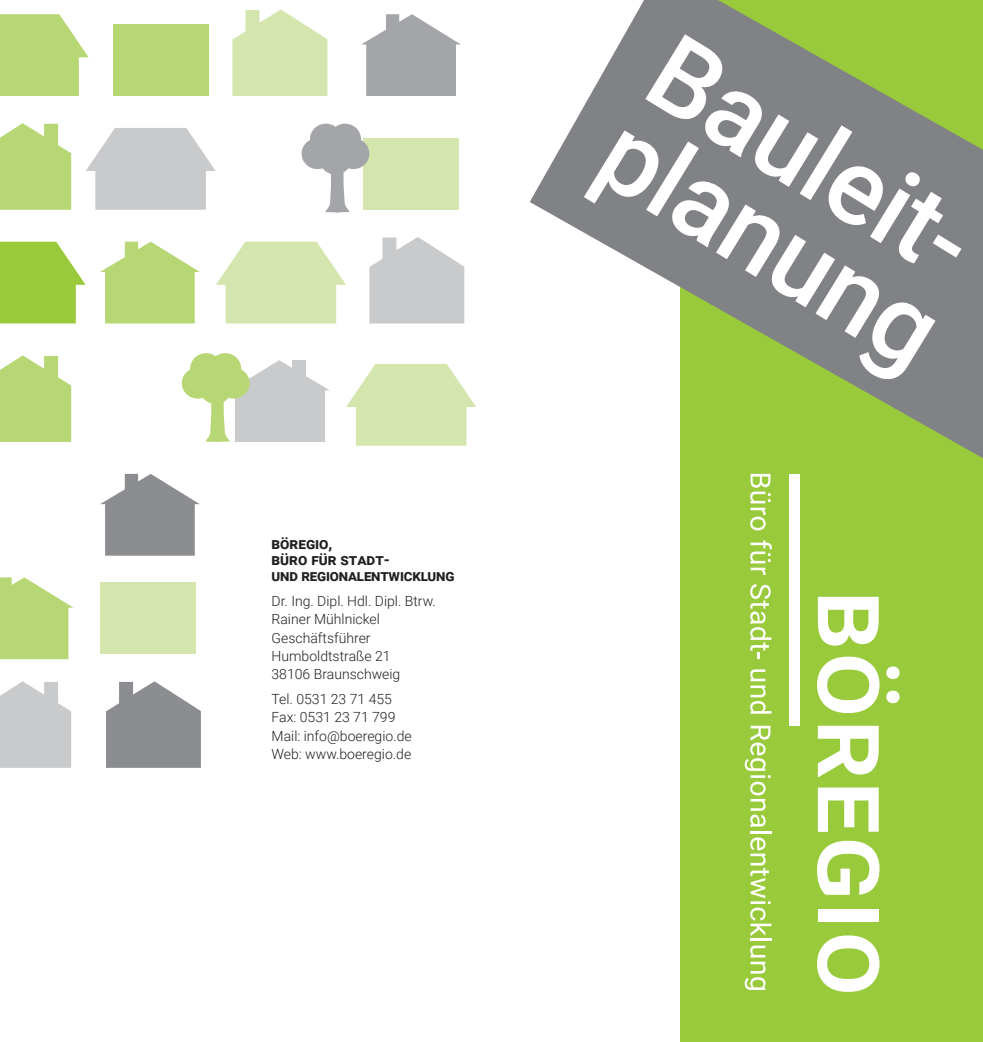
<style>
.page{position:relative;width:983px;height:1042px;background:#fff}
.page>*{position:absolute;margin:0;border:0;box-sizing:border-box;transform-origin:0 0}
.t1{font:500 106.75px "Roboto";color:#fff}
.t2{font:700 15.75px "Roboto";letter-spacing:-.01em;color:#231f20}
.t3{font:300 14px/18.2px "Roboto";color:#231f20}
</style>
<div class="page">
<div style="left:680px;top:0;width:302px;height:1042px;background:#99ca3b"></div>
<svg style="left:530px;top:0;width:452px;height:458px;fill:#808285"></svg>
<svg style="left:361px;top:14px;width:100px;height:82px"></svg>
<svg style="left:100px;top:242px;width:100px;height:81px"></svg>
<svg style="left:0;top:577px;width:73px;height:82px"></svg>
<svg style="left:100px;top:474px;width:100px;height:82px"></svg>
<svg style="left:216px;top:242px;width:130px;height:81px"></svg>
<svg style="left:346px;top:364px;width:130px;height:82px"></svg>
<svg style="left:86px;top:128px;width:130px;height:82px"></svg>
<svg style="left:0;top:14px;width:89px;height:82px;background:#c1dc88"></svg>
<svg style="left:0;top:242px;width:86px;height:81px;background:#a8d158"></svg>
<svg style="left:0;top:123px;width:71px;height:87px;background:#bedb83"></svg>
<svg style="left:0;top:681px;width:71px;height:87px;background:#cecfd1"></svg>
<svg style="left:0;top:355px;width:71px;height:87px;background:#bedb83"></svg>
<svg style="left:369px;top:237px;width:95px;height:86px;background:#d0d1d3"></svg>
<svg style="left:106px;top:681px;width:95px;height:87px;background:#9c9da0"></svg>
<svg style="left:232px;top:9px;width:95px;height:87px;background:#dae9ba"></svg>
<div style="left:113px;top:24px;width:95px;height:72px;background:#b7d774"></div>
<div style="left:363px;top:138px;width:95px;height:72px;background:#d4e6ae"></div>
<div style="left:100px;top:582px;width:95px;height:72px;background:#d4e6ae"></div>
<div style="left:182px;top:368px;width:31px;height:30px;background:#b7d774;border-radius:50%"></div>
<div style="left:190px;top:353px;width:32px;height:31px;background:#b7d774;border-radius:50%"></div>
<div style="left:209px;top:353px;width:32px;height:31px;background:#b7d774;border-radius:50%"></div>
<div style="left:200px;top:373px;width:31px;height:31px;background:#b7d774;border-radius:50%"></div>
<svg style="left:205px;top:360px;width:125px;height:82px"></svg>
<div style="left:301px;top:138px;width:32px;height:31px;background:#a4a5a9;border-radius:50%"></div>
<div style="left:310px;top:124px;width:32px;height:30px;background:#a4a5a9;border-radius:50%"></div>
<div style="left:329px;top:124px;width:32px;height:30px;background:#a4a5a9;border-radius:50%"></div>
<div style="left:337px;top:138px;width:32px;height:31px;background:#a4a5a9;border-radius:50%"></div>
<div style="left:319px;top:144px;width:32px;height:31px;background:#a4a5a9;border-radius:50%"></div>
<svg style="left:325px;top:168px;width:25px;height:44px"></svg>
<svg style="left:817px;top:597px;width:61px;height:49px"></svg>
<svg style="left:817px;top:657px;width:62px;height:56px"></svg>
<svg style="left:817px;top:726px;width:61px;height:51px"></svg>
<svg style="left:817px;top:787px;width:61px;height:45px"></svg>
<svg style="left:817px;top:841px;width:62px;height:54px"></svg>
<div style="left:817px;top:909px;width:61px;height:13px;background:#fff"></div>
<svg style="left:817px;top:935px;width:62px;height:57px"></svg>
<svg style="left:886px;top:666px;width:13px;height:13px"></svg>
<svg style="left:886px;top:690px;width:13px;height:13px"></svg>
<div style="left:788px;top:474px;width:10px;height:252px;background:#fff"></div>
<svg style="left:750px;top:474px;width:20px;height:56px"></svg>
<svg style="left:750px;top:540px;width:21px;height:35px"></svg>
<svg style="left:750px;top:584px;width:21px;height:75px"></svg>
<svg style="left:750px;top:669px;width:21px;height:45px"></svg>
<svg style="left:744px;top:726px;width:26px;height:101px"></svg>
<hr style="left:750px;top:831px;width:21px;height:2px;background:#fff">
<svg style="left:750px;top:837px;width:21px;height:99px"></svg>
<hr style="left:750px;top:938px;width:21px;height:3px;background:#fff">
<svg style="left:744px;top:945px;width:21px;height:45px"></svg>
<p class="t2" style="left:271px;top:533px;width:62px">Böregio,</p>
<p class="t2" style="left:271px;top:548px;width:120px">Büro für Stadt-</p>
<p class="t2" style="left:271px;top:564px;width:184px">und Regionalentwicklung</p>
<p class="t3" style="left:271px;top:591px;width:166px">Dr. Ing. Dipl. Hdl. Dipl. Btrw.</p>
<p class="t3" style="left:271px;top:610px;width:110px">Rainer Mühlnickel</p>
<p class="t3" style="left:271px;top:628px;width:101px">Geschäftsführer</p>
<p class="t3" style="left:271px;top:646px;width:120px">Humboldtstraße 21</p>
<p class="t3" style="left:271px;top:664px;width:130px">38106 Braunschweig</p>
<p class="t3" style="left:271px;top:689px;width:122px">Tel. 0531 23 71 455</p>
<p class="t3" style="left:271px;top:708px;width:125px">Fax: 0531 23 71 799</p>
<p class="t3" style="left:271px;top:726px;width:142px">Mail: info@boeregio.de<br>Web: www.boeregio.de</p>
<p class="t1" style="left:699px;top:-2px;width:379px;rotate:32deg">Bauleit-</p>
<p class="t1" style="left:650px;top:78px;width:379px;rotate:32deg">planung</p>
</div>
